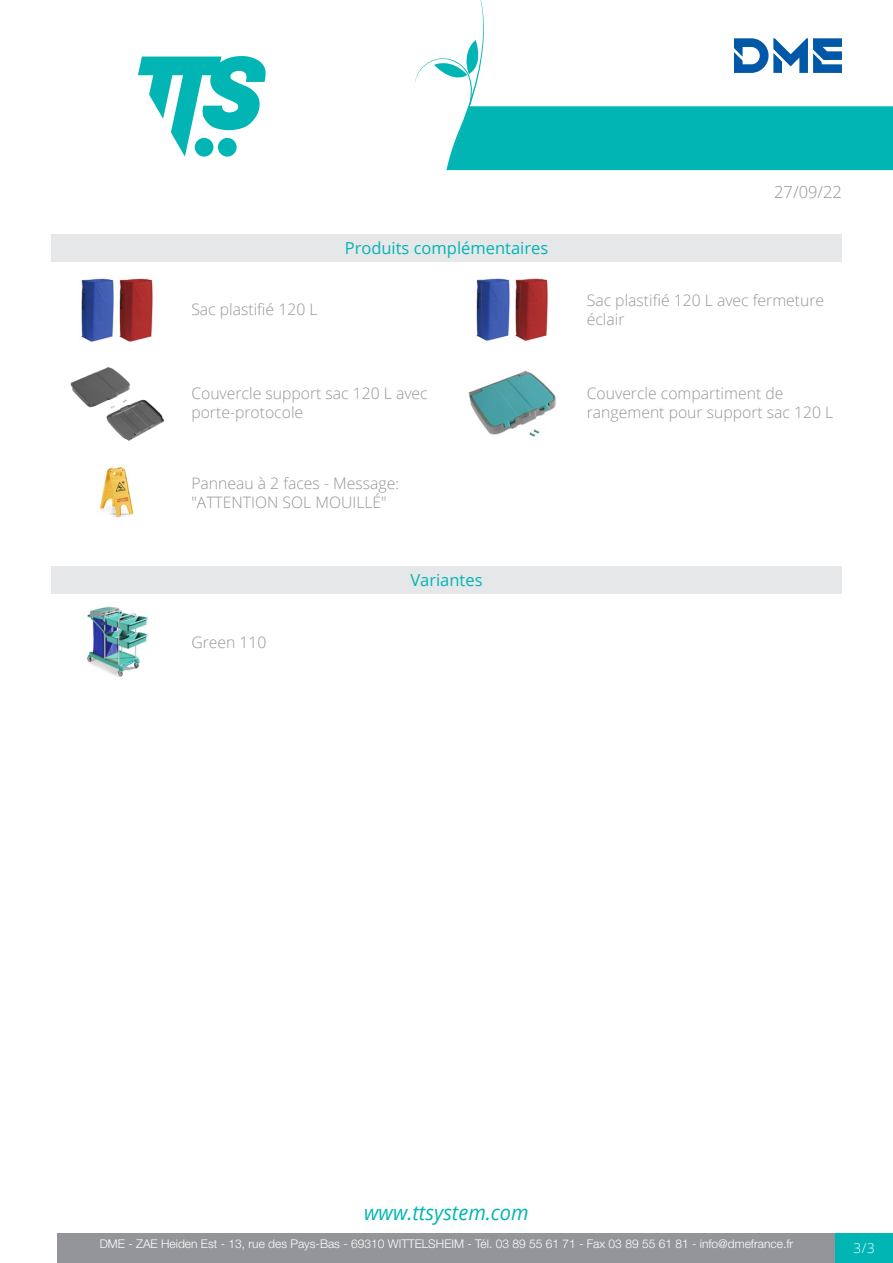
<style>
.page{position:relative;width:893px;height:1263px;background:#fff}
.page>*{position:absolute;margin:0;border:0;box-sizing:border-box;transform-origin:0 0}
.t1{font:italic 20.85px "Open Sans";color:#00b5b3;scale:.96 1}
.Titolo4{font:16.5px "Open Sans";color:#00b5b3}
.Titolo5{font:16.5px "Open Sans";color:#00b5b3}
.t2{font:300 16.5px "Open Sans";color:#939598}
.Nome{font:300 15.75px/18.9px "Open Sans";color:#939598}
.t3{font:300 13.5px "Open Sans";color:#fff}
.t4{font:300 12px "Helvetica Neue LT Std";color:#fff}
</style>
<div class="page">
<svg style="left:138px;top:56px;width:128px;height:101px"></svg>
<div style="left:57px;top:1233px;width:779px;height:30px;background:#939598"></div>
<div style="left:836px;top:1233px;width:57px;height:30px;background:#00b5b3"></div>
<div style="left:51px;top:234px;width:791px;height:28px;background:#e6e7e9"></div>
<img style="left:81px;top:278px;width:72px;height:64px">
<img style="left:476px;top:278px;width:72px;height:63px">
<img style="left:70px;top:366px;width:95px;height:75px">
<img style="left:468px;top:370px;width:88px;height:67px">
<img style="left:99px;top:466px;width:35px;height:52px">
<div style="left:51px;top:566px;width:791px;height:28px;background:#e6e7e9"></div>
<img style="left:87px;top:606px;width:62px;height:71px">
<svg style="left:415px;top:0;width:478px;height:170px"></svg>
<p class="Titolo4" style="left:345px;top:237px;width:205px">Produits complémentaires</p>
<p class="t2" style="left:774px;top:180px;width:69px">27/09/22</p>
<p class="Nome" style="left:191px;top:300px;width:128px">Sac plastifié 120 L</p>
<p class="Nome" style="left:587px;top:290px;width:239px">Sac plastifié 120 L avec fermeture éclair</p>
<p class="Nome" style="left:191px;top:384px;width:238px">Couvercle support sac 120 L avec porte-protocole</p>
<p class="Nome" style="left:587px;top:384px;width:248px">Couvercle compartiment de rangement pour support sac 120 L</p>
<p class="Nome" style="left:191px;top:473px;width:209px">Panneau à 2 faces - Message: "ATTENTION SOL MOUILLÉ"</p>
<p class="Nome" style="left:191px;top:632px;width:77px">Green 110</p>
<p class="Titolo5" style="left:410px;top:569px;width:74px">Variantes</p>
<h1 class="t1" style="left:364px;top:1198px;width:173px">www.ttsystem.com</h1>
<p class="t4" style="left:100px;top:1236px;width:695px">DME - ZAE Heiden Est - 13, rue des Pays-Bas - 69310 WITTELSHEIM - Tél. 03 89 55 61 71 - Fax 03 89 55 61 81 - info@dmefrance.fr</p>
<p class="t3" style="left:854px;top:1239px;width:23px">3/3</p>
</div>
